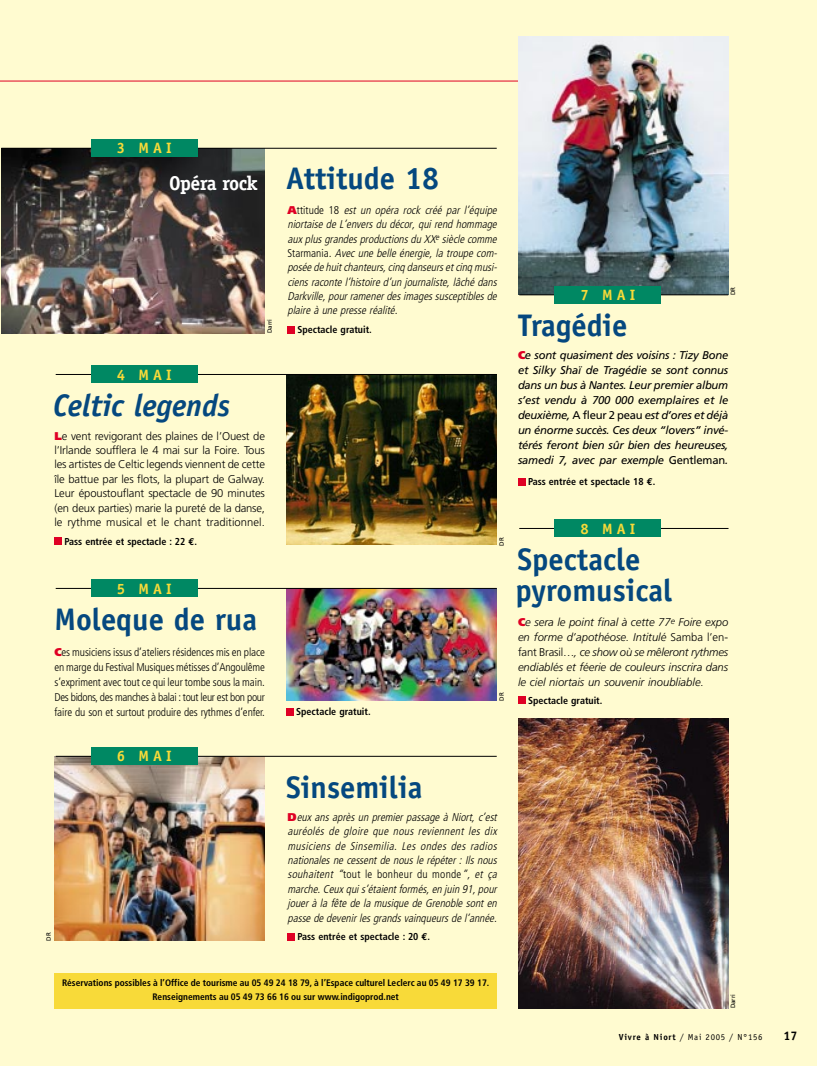
<style>
.page{position:relative;width:817px;height:1066px;background:#fff}
.page>*{position:absolute;margin:0;border:0;box-sizing:border-box;transform-origin:0 0}
.t1{font:700 31.25px/31.2px "Officina Sans";color:#05487f}
.t2{font:italic 700 31.25px "Officina Sans";color:#05487f}
.t3{font:700 15px "Officina Sans";letter-spacing:.28em;color:#f8da39}
.t4{font:700 12.5px "Officina Sans";color:#000}
.t5{font:italic 300 condensed 11.25px/14.4px "Frutiger";color:#000;text-align:justify}
.t6{font:italic 11.25px/15px "Frutiger";letter-spacing:-.02em;color:#000;text-align:justify}
.t7{font:300 11.25px/14.4px "Frutiger";letter-spacing:.005em;color:#000;text-align:justify}
.t8{font:300 condensed 11.25px/15px "Frutiger";letter-spacing:-.01em;color:#000;text-align:justify}
.t9{font:italic 300 11.25px/15px "Frutiger";color:#000;text-align:justify}
.t10{font:700 condensed 10px "Frutiger";color:#000}
.t11{font:700 condensed 9.38px/13.8px "Frutiger";color:#000;text-align:center}
.t12{font:8.75px "Officina Sans";letter-spacing:.075em;color:#000}
.t13{font:6.25px "Frutiger";color:#000}
.s1{font-family:"Officina Serif";font-size:20px;color:#fff}
.s2{font-weight:900;font-style:normal;font-stretch:normal;color:#df0024}
.s3{font-style:normal}
.s4{font-weight:900;color:#df0024}
.s5{font-family:"Euro Mono";font-stretch:normal}
.s6{font-weight:900;font-stretch:normal;color:#df0024}
.s7{font-weight:900;font-style:normal;color:#df0024}
.s8{font-weight:700}
</style>
<div class="page">
<img style="left:0;top:0;width:816px;height:1065px">
<h2 class="t3" style="left:117px;top:142px;width:56px">3 MAI</h2>
<h1 class="t1" style="left:169px;top:166px;width:271px"><span class="s1">Opéra rock</span> Attitude 18</h1>
<p class="t5" style="left:287px;top:203px;width:213px"><span class="s2">A</span> <span class="s3">t t i t u d e 1 8</span> est un opéra rock créé par l’équipe niortaise de L’envers du décor, qui rend hommage aux plusgrandesproductionsdu XX<sup>e</sup> siècle comme <span class="s3">S t a r m a n i a</span> . Avec une belle énergie, la troupe com&shy;posée de huitchanteurs,cinq danseursetcinq musi&shy;ciens raconte l’histoire d’un journaliste, lâché dans Darkville,pourramenerdesimagessusceptiblesde plaire à une presse réalité.</p>
<p class="t10" style="left:297px;top:325px;width:76px">Spectacle gratuit.</p>
<p class="t13" style="left:267px;top:333px;width:16px;rotate:-90deg">Darri</p>
<h2 class="t3" style="left:117px;top:368px;width:56px">4 MAI</h2>
<h1 class="t2" style="left:53px;top:393px;width:178px">Celtic legends</h1>
<p class="t7" style="left:54px;top:429px;width:212px"><span class="s4">L</span>e vent revigorant des plaines de l’Ouest de l’Irlande soufflera le 4 mai sur la Foire. Tous les artistes de Celtic legends viennent de cette île battue par les flots, la plupart de Galway.<br>Leur époustouflant spectacle de 90 minutes (en deux parties) marie la pureté de la danse, le rythme musical et le chant traditionnel.</p>
<p class="t10" style="left:64px;top:537px;width:134px">Pass entrée et spectacle : 22 <span class="s5">€</span>.</p>
<h2 class="t3" style="left:117px;top:582px;width:56px">5 MAI</h2>
<h1 class="t1" style="left:54px;top:605px;width:204px">Moleque de rua</h1>
<p class="t8" style="left:54px;top:645px;width:212px"><span class="s6">C</span>es musiciens issus d’ateliers résidences mis en place en marge du Festival Musiques métisses d’Angoulême s’expriment avec tout ce qui leur tombe sous la main.<br>Des bidons, des manches à balai : tout leur est bon pour faire du son et surtout produire des rythmes d’enfer.</p>
<h2 class="t3" style="left:117px;top:750px;width:56px">6 MAI</h2>
<p class="t13" style="left:46px;top:940px;width:10px;rotate:-90deg">DR</p>
<p class="t13" style="left:499px;top:545px;width:10px;rotate:-90deg">DR</p>
<p class="t10" style="left:296px;top:707px;width:76px">Spectacle gratuit.</p>
<p class="t13" style="left:499px;top:700px;width:10px;rotate:-90deg">DR</p>
<h1 class="t1" style="left:286px;top:773px;width:138px">Sinsemilia</h1>
<p class="t5" style="left:287px;top:810px;width:213px"><span class="s2">D</span> eux ans après un premier passage à Niort, c’est auréolés de gloire que nous reviennent les dix musiciens de Sinsemilia. Les ondes des radios nationales ne cessent de nous le répéter : Ils nous souhaitent “<span class="s3">tout le bonheur du monde</span>”, et ça marche.Ceux quis’étaientformés,en juin 91,pour jouer à la fête de la musique de Grenoble sont en passe de devenirlesgrandsvainqueursde l’année.</p>
<p class="t10" style="left:297px;top:932px;width:134px">Pass entrée et spectacle : 20 <span class="s5">€</span>.</p>
<h2 class="t3" style="left:580px;top:289px;width:56px">7 MAI</h2>
<p class="t13" style="left:730px;top:295px;width:10px;rotate:-90deg">DR</p>
<h1 class="t1" style="left:518px;top:312px;width:111px">Tragédie</h1>
<p class="t6" style="left:518px;top:348px;width:212px"><span class="s7">C</span>e sont quasiment des voisins : Tizy Bone et Silky Shaï de Tragédie se sont connus dans un bus à Nantes. Leur premier album s’est vendu à 700 000 exemplaires et le deuxième, <span class="s3">A fleur 2 peau</span> est d’ores et déjà un énorme succès. Ces deux “lovers” invé&shy;térés feront bien sûr bien des heureuses, samedi 7, avec par exemple <span class="s3">Gentleman</span>.</p>
<p class="t10" style="left:528px;top:477px;width:129px">Pass entrée et spectacle 18 <span class="s5">€</span>.</p>
<h2 class="t3" style="left:580px;top:522px;width:56px">8 MAI</h2>
<h1 class="t1" style="left:515px;top:546px;width:158px">Spectacle pyromusical</h1>
<p class="t9" style="left:518px;top:615px;width:212px"><span class="s7">C</span>e sera le point final à cette 77<sup>e</sup> Foire expo en forme d’apothéose. Intitulé <span class="s3">Samba l’en&shy;fant Brasil…</span>, ce show où se mêleront rythmes endiablés et féerie de couleurs inscrira dans le ciel niortais un souvenir inoubliable.</p>
<p class="t10" style="left:528px;top:696px;width:76px">Spectacle gratuit.</p>
<p class="t11" style="left:62px;top:976px;width:428px">Réservations possibles à l’Office de tourisme au 05 49 24 18 79, à l’Espace culturel Leclerc au 05 49 17 39 17.<br>Renseignements au 05 49 73 66 16 ou sur www.indigoprod.net</p>
<p class="t13" style="left:730px;top:1008px;width:16px;rotate:-90deg">Darri</p>
<p class="t12" style="left:618px;top:1033px;width:145px"><span class="s8">Vivre à Niort</span> / Mai 2005 / N°156</p>
<p class="t4" style="left:783px;top:1030px;width:15px">17</p>
</div>
